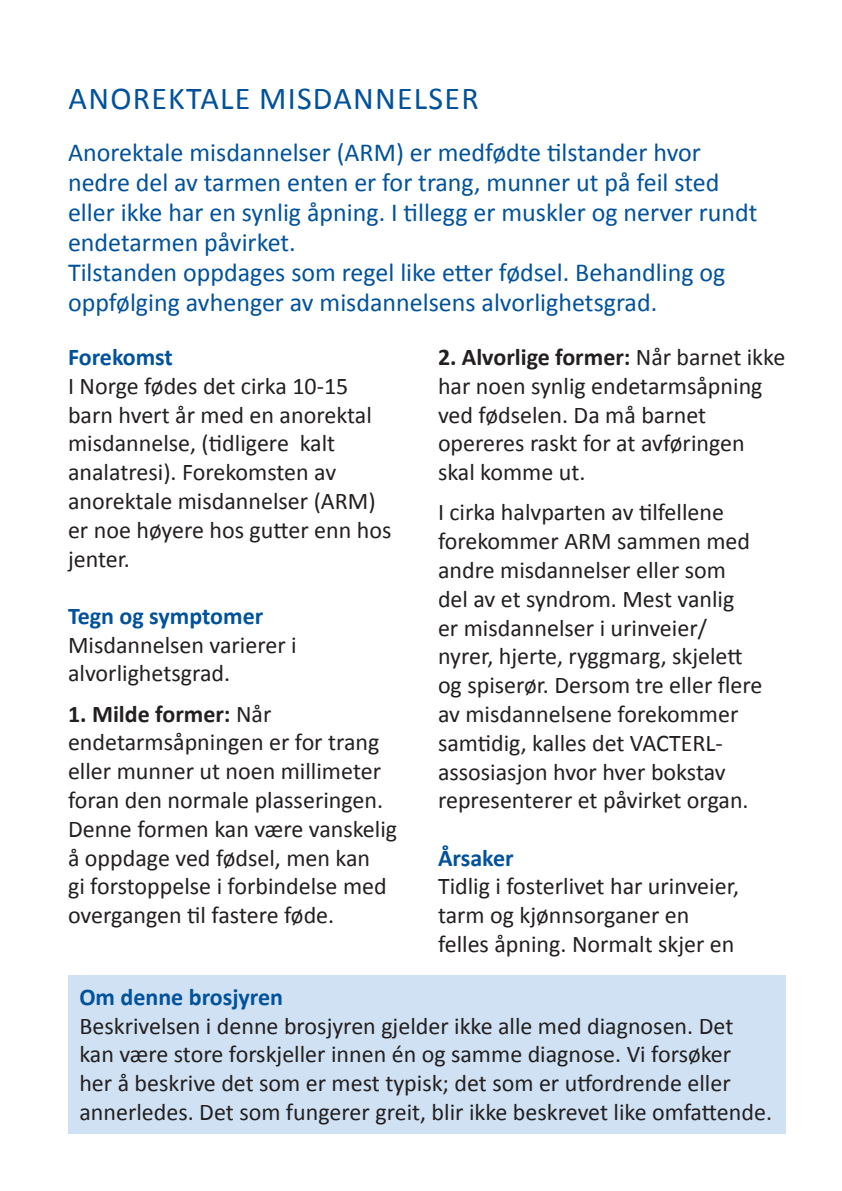
<style>
.page{position:relative;width:842px;height:1191px;background:#fff}
.page>*{position:absolute;margin:0;border:0;box-sizing:border-box;transform-origin:0 0}
.Tittel_innmat_ok{font:32px "Calibri";letter-spacing:.04em;color:#01529b}
.Ingress_ok{font:26px/30px "Calibri";color:#01529b}
.Infotekst_ny_ok{font:24px/28.8px "Calibri";color:#231f20}
.Mellomtittel_ok{font:700 24px "Calibri";color:#01529b}
.s1{font-weight:700}
</style>
<div class="page">
<div style="left:68px;top:975px;width:717px;height:159px;background:#cfe1f3"></div>
<p class="Tittel_innmat_ok" style="left:69px;top:78px;width:412px">ANOREKTALE MISDANNELSER</p>
<p class="Ingress_ok" style="left:68px;top:138px;width:691px">Anorektale misdannelser (ARM) er medfødte tilstander hvor nedre del av tarmen enten er for trang, munner ut på feil sted eller ikke har en synlig åpning. I tillegg er muskler og nerver rundt endetarmen påvirket.<br>Tilstanden oppdages som regel like etter fødsel. Behandling og oppfølging avhenger av misdannelsens alvorlighetsgrad.</p>
<p class="Mellomtittel_ok" style="left:68px;top:341px;width:106px">Forekomst</p>
<p class="Infotekst_ny_ok" style="left:68px;top:371px;width:325px">I Norge fødes det cirka 10-15 barn hvert år med en anorektal misdannelse, (tidligere kalt analatresi). Forekomsten av anorektale misdannelser (ARM) er noe høyere hos gutter enn hos jenter.</p>
<p class="Mellomtittel_ok" style="left:68px;top:600px;width:197px">Tegn og symptomer</p>
<p class="Infotekst_ny_ok" style="left:68px;top:630px;width:230px">Misdannelsen varierer i alvorlighetsgrad.</p>
<p class="Infotekst_ny_ok" style="left:68px;top:699px;width:331px"><span class="s1">1. Milde former:</span> Når endetarmsåpningen er for trang eller munner ut noen millimeter foran den normale plasseringen.<br>Denne formen kan være vanskelig å oppdage ved fødsel, men kan<br>gi forstoppelse i forbindelse med overgangen til fastere føde.</p>
<p class="Infotekst_ny_ok" style="left:438px;top:342px;width:349px"><span class="s1">2. Alvorlige former:</span> Når barnet ikke har noen synlig endetarmsåpning ved fødselen. Da må barnet opereres raskt for at avføringen skal komme ut.</p>
<p class="Infotekst_ny_ok" style="left:438px;top:498px;width:326px">I cirka halvparten av tilfellene forekommer ARM sammen med andre misdannelser eller som<br>del av et syndrom. Mest vanlig<br>er misdannelser i urinveier/ nyrer, hjerte, ryggmarg, skjelett og spiserør. Dersom tre eller flere av misdannelsene forekommer samtidig, kalles det VACTERL&shy;assosiasjon hvor hver bokstav representerer et påvirket organ.</p>
<p class="Mellomtittel_ok" style="left:438px;top:842px;width:77px">Årsaker</p>
<p class="Infotekst_ny_ok" style="left:438px;top:872px;width:302px">Tidlig i fosterlivet har urinveier, tarm og kjønnsorganer en felles åpning. Normalt skjer en</p>
<p class="Mellomtittel_ok" style="left:79px;top:981px;width:205px">Om denne brosjyren</p>
<p class="Infotekst_ny_ok" style="left:79px;top:1011px;width:694px">Beskrivelsen i denne brosjyren gjelder ikke alle med diagnosen. Det kan være store forskjeller innen én og samme diagnose. Vi forsøker<br>her å beskrive det som er mest typisk; det som er utfordrende eller annerledes. Det som fungerer greit, blir ikke beskrevet like omfattende.</p>
</div>
